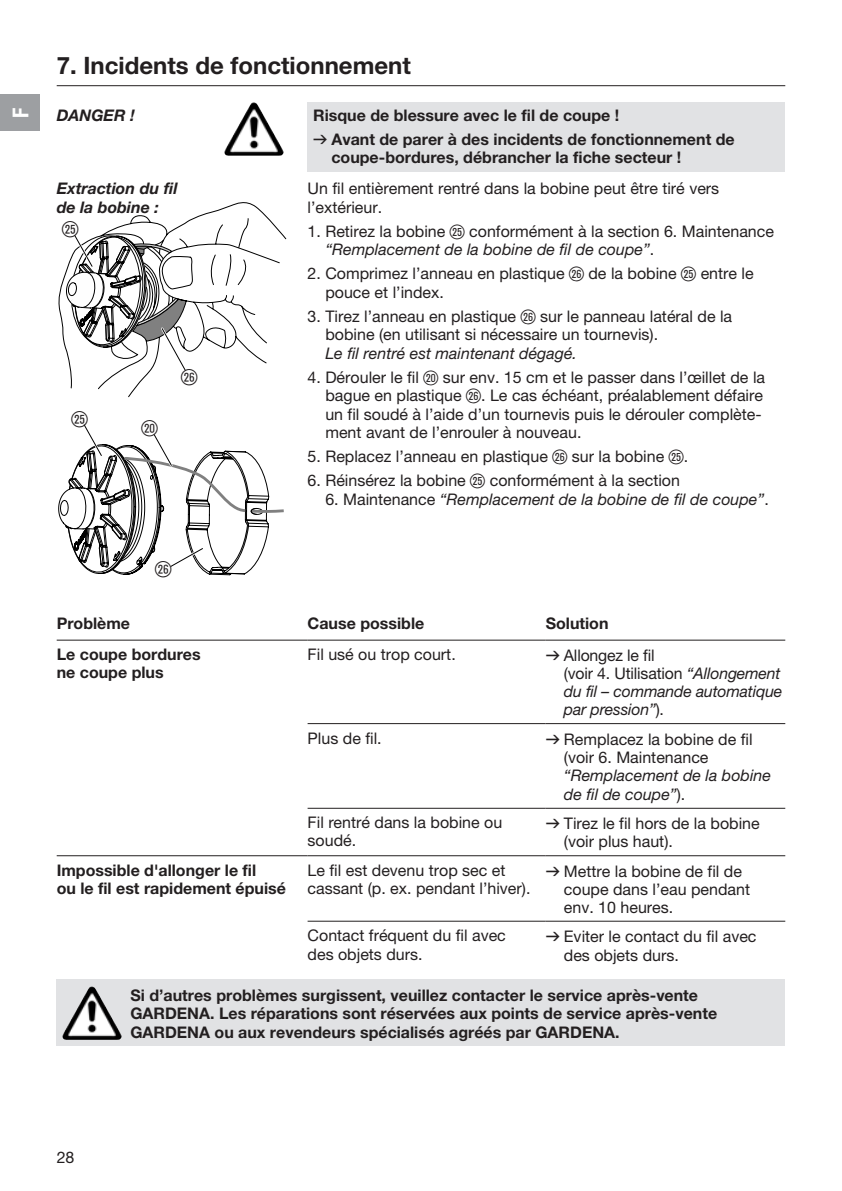
<style>
.page{position:relative;width:842px;height:1191px;background:#fff}
.page>*{position:absolute;margin:0;border:0;box-sizing:border-box;transform-origin:0 0}
.t1{font:700 24px "GARDENA Pro";color:#231f20}
.t2{font:22px "Ziffernim Kreisund Quadrat BQ";color:#231f20}
.t3{font:22px "GARDENA Pro Bo Cond";color:#fff}
.t4{font:16px/18.4px "GARDENA Pro";color:#231f20}
.t5{font:700 16px/18.4px "GARDENA Pro";color:#231f20}
.t6{font:italic 16px/18px "GARDENA Pro";color:#231f20}
.t7{font:italic 700 16px/18.4px "GARDENA Pro";color:#231f20}
.s1{font-family:"Formdruck";font-weight:400}
.s2{font-family:"Ziffernim Kreisund Quadrat BQ";font-size:20px}
.s3{font-style:italic}
.s4{font-style:normal}
.s5{font-family:"Formdruck";font-style:normal}
.s6{font-family:"Formdruck"}
</style>
<div class="page">
<div style="left:308px;top:102px;width:477px;height:70px;background:#e1e2e4"></div>
<hr style="left:57px;top:85px;width:728px;height:1px;background:#231f20">
<img style="left:226px;top:103px;width:27px;height:44px">
<svg style="left:58px;top:202px;width:229px;height:374px"></svg>
<hr style="left:308px;top:640px;width:238px;height:1px;background:#231f20">
<hr style="left:546px;top:640px;width:239px;height:1px;background:#231f20">
<hr style="left:308px;top:723px;width:238px;height:1px;background:#231f20">
<hr style="left:546px;top:723px;width:239px;height:1px;background:#231f20">
<hr style="left:308px;top:808px;width:238px;height:1px;background:#231f20">
<hr style="left:546px;top:808px;width:239px;height:1px;background:#231f20">
<hr style="left:57px;top:640px;width:251px;height:1px;background:#231f20">
<hr style="left:57px;top:855px;width:251px;height:1px;background:#231f20">
<hr style="left:308px;top:855px;width:238px;height:1px;background:#231f20">
<hr style="left:546px;top:855px;width:239px;height:1px;background:#231f20">
<hr style="left:308px;top:920px;width:238px;height:1px;background:#231f20">
<hr style="left:546px;top:920px;width:239px;height:1px;background:#231f20">
<div style="left:57px;top:979px;width:728px;height:67px;background:#e1e2e4"></div>
<img style="left:63px;top:986px;width:28px;height:48px">
<div style="left:0;top:95px;width:40px;height:36px;background:#9d9fa2"></div>
<h2 class="t3" style="left:7px;top:118px;width:12px;rotate:-90deg">F</h2>
<h1 class="t1" style="left:57px;top:50px;width:356px">7. Incidents de fonctionnement</h1>
<p class="t7" style="left:57px;top:105px;width:80px">DANGER !</p>
<p class="t5" style="left:313px;top:103px;width:423px;line-height:24px">Risque de blessure avec le fil de coupe !<br><span class="s1">v</span> Avant de parer à des incidents de fonctionnement de</p>
<p class="t5" style="left:331px;top:148px;width:351px">coupe-bordures, débrancher la fiche secteur !</p>
<p class="t7" style="left:57px;top:179px;width:122px">Extraction du fil de la bobine :</p>
<p class="t4" style="left:308px;top:179px;width:413px">Un fil entièrement rentré dans la bobine peut être tiré vers l’extérieur.</p>
<p class="t4" style="left:325px;top:222px;width:450px;text-indent:-18px">1. Retirez la bobine <span class="s2">g</span> conformément à la section 6. Maintenance <span class="s3">“Remplacement de la bobine de fil de coupe”</span>.</p>
<p class="t4" style="left:325px;top:264px;width:430px;text-indent:-18px">2. Comprimez l’anneau en plastique <span class="s2">h</span> de la bobine <span class="s2">g</span> entre le pouce et l’index.</p>
<p class="t4" style="left:325px;top:307px;width:408px;text-indent:-18px">3. Tirez l’anneau en plastique <span class="s2">h</span> sur le panneau latéral de la bobine (en utilisant si nécessaire un tournevis).</p>
<p class="t6" style="left:325px;top:344px;width:253px">Le fil rentré est maintenant dégagé.</p>
<p class="t4" style="left:325px;top:368px;width:441px;text-indent:-18px">4. Dérouler le fil <span class="s2">p</span> sur env. 15 cm et le passer dans l’œillet de la bague en plastique <span class="s2">h</span>. Le cas échéant, préalablement défaire un fil soudé à l’aide d’un tournevis puis le dérouler complète&shy;ment avant de l’enrouler à nouveau.</p>
<p class="t4" style="left:308px;top:447px;width:382px">5. Replacez l’anneau en plastique <span class="s2">h</span> sur la bobine <span class="s2">g</span>.</p>
<p class="t4" style="left:308px;top:471px;width:374px">6. Réinsérez la bobine <span class="s2">g</span> conformément à la section</p>
<p class="t6" style="left:325px;top:489px;width:445px"><span class="s4">6. Maintenance</span> “Remplacement de la bobine de fil de coupe”<span class="s4">.</span></p>
<h2 class="t2" style="left:62px;top:217px;width:18px">g</h2>
<h2 class="t2" style="left:181px;top:364px;width:18px">h</h2>
<h2 class="t2" style="left:71px;top:406px;width:18px">g</h2>
<h2 class="t2" style="left:141px;top:416px;width:18px">p</h2>
<h2 class="t2" style="left:155px;top:556px;width:18px">h</h2>
<p class="t5" style="left:57px;top:614px;width:75px">Problème</p>
<p class="t5" style="left:308px;top:614px;width:118px">Cause possible</p>
<p class="t5" style="left:546px;top:614px;width:64px">Solution</p>
<p class="t5" style="left:57px;top:645px;width:146px">Le coupe bordures ne coupe plus</p>
<p class="t4" style="left:308px;top:645px;width:150px">Fil usé ou trop court.</p>
<p class="t6" style="left:564px;top:646px;width:220px;text-indent:-18px"><span class="s5">v</span> <span class="s4">Allongez le fil<br>(voir 4. Utilisation</span> “Allongement du fil – commande automatique par pression”<span class="s4">).</span></p>
<p class="t4" style="left:308px;top:728px;width:76px">Plus de fil.</p>
<p class="t4" style="left:564px;top:729px;width:190px;text-indent:-18px"><span class="s6">v</span> Remplacez la bobine de fil (voir 6. Maintenance</p>
<p class="t6" style="left:564px;top:766px;width:209px">“Remplacement de la bobine de fil de coupe”<span class="s4">).</span></p>
<p class="t4" style="left:308px;top:813px;width:196px">Fil rentré dans la bobine ou soudé.</p>
<p class="t4" style="left:564px;top:814px;width:197px;text-indent:-18px"><span class="s6">v</span> Tirez le fil hors de la bobine (voir plus haut).</p>
<p class="t5" style="left:57px;top:860px;width:231px">Impossible d'allonger le fil<br>ou le fil est rapidement épuisé</p>
<p class="t4" style="left:308px;top:860px;width:224px">Le fil est devenu trop sec et cassant (p. ex. pendant l’hiver).</p>
<p class="t4" style="left:564px;top:861px;width:188px;text-indent:-18px"><span class="s6">v</span> Mettre la bobine de fil de coupe dans l’eau pendant env. 10 heures.</p>
<p class="t4" style="left:308px;top:926px;width:200px">Contact fréquent du fil avec des objets durs.</p>
<p class="t4" style="left:564px;top:927px;width:194px;text-indent:-18px"><span class="s6">v</span> Eviter le contact du fil avec des objets durs.</p>
<p class="t5" style="left:130px;top:985px;width:588px">Si d’autres problèmes surgissent, veuillez contacter le service après-vente<br>GARDENA. Les réparations sont réservées aux points de service après-vente<br>GARDENA ou aux revendeurs spécialisés agréés par GARDENA.</p>
<p class="t4" style="left:57px;top:1147px;width:19px">28</p>
</div>
